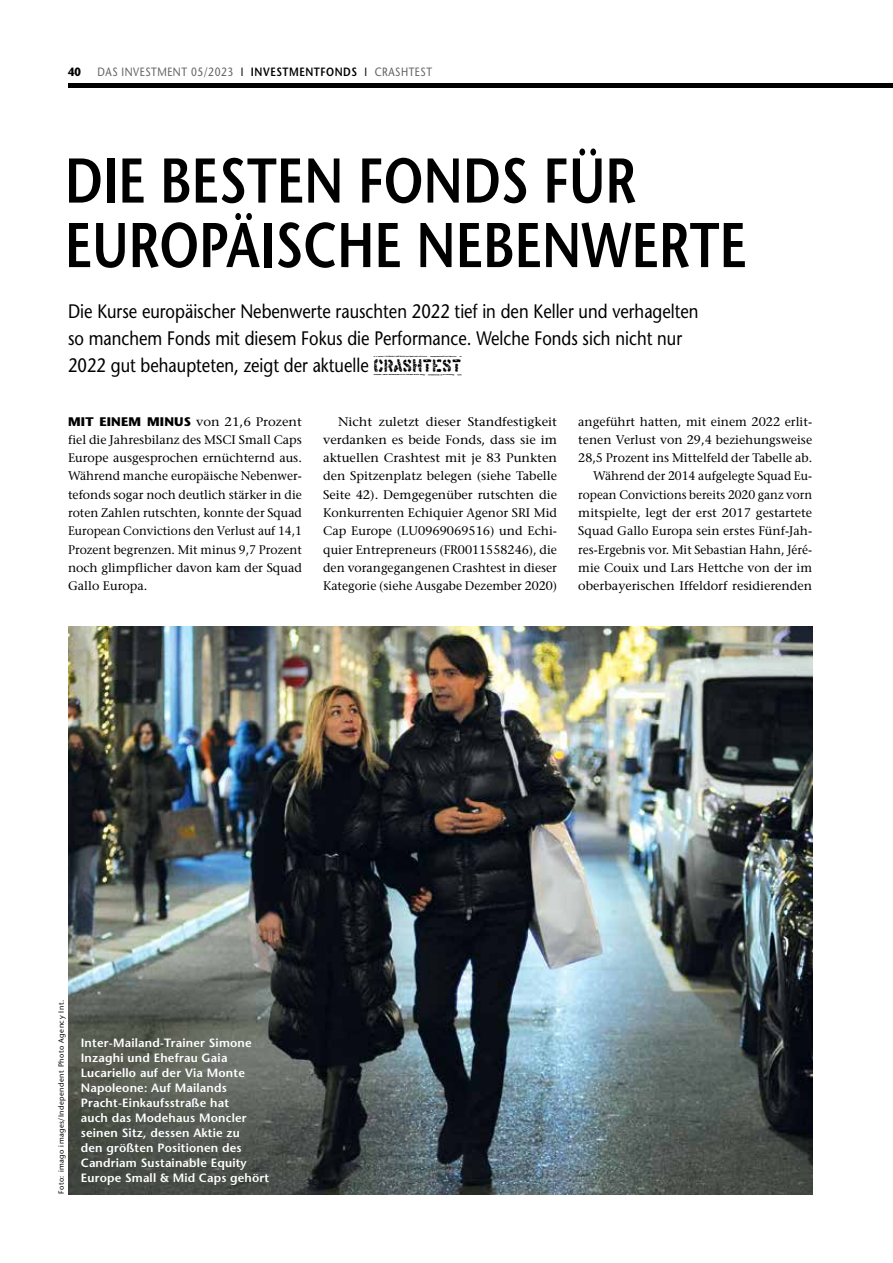
<style>
.page{position:relative;width:893px;height:1263px;background:#fff}
.page>*{position:absolute;margin:0;border:0;box-sizing:border-box;transform-origin:0 0}
.t1{font:600 63px/64.5px "Stone Sans Std";color:#000;scale:.8 1}
.t2{font:500 19.5px/27px "Stone Sans Std";color:#000;scale:.85 1}
.t3{font:500 12.45px/18.3px "Stone Serif Std";color:#000;text-align:justify;scale:1.05 1}
.t4{font:500 12.45px/18.3px "Stone Serif Std";color:#000;text-align:right}
.t5{font:600 12px/15px "Stone Sans Std";letter-spacing:.015em;color:#fff}
.t6{font:500 12px "Stone Sans Std";letter-spacing:.05em;color:#626160;scale:.85 1}
.t7{font:700 12px "Stone Sans Std";color:#000;scale:.85 1}
.t8{font:500 7.5px "Stone Sans Std";letter-spacing:.06em;color:#000}
.s1{color:#000}
.s2{font-weight:600;color:#000}
.s3{font-family:"Offshore Banking Business";font-weight:400;font-size:21px}
.s4{font-family:"Stone Sans Std";font-weight:700}
</style>
<div class="page">
<hr style="left:68px;top:84px;width:825px;height:4px;background:#000">
<img style="left:68px;top:627px;width:744px;height:567px">
<p class="t7" style="left:68px;top:64px;width:17px">40</p>
<p class="t6" style="left:98px;top:64px;width:395px">DAS INVESTMENT 05/2023 <span class="s1">I</span> <span class="s2">INVESTMENTFONDS</span> <span class="s1">I</span> CRASHTEST</p>
<h1 class="t1" style="left:65px;top:148px;width:854px">DIE BESTEN FONDS FÜR<br>EUROPÄISCHE NEBENWERTE</h1>
<h2 class="t2" style="left:68px;top:298px;width:743px">Die Kurse europäischer Nebenwerte rauschten 2022 tief in den Keller und verhagelten so manchem Fonds mit diesem Fokus die Performance. Welche Fonds sich nicht nur<br>2022 gut behaupteten, zeigt der aktuelle <span class="s3">CRASHTEST</span></h2>
<p class="t3" style="left:68px;top:412px;width:224px"><span class="s4">MIT EINEM MINUS</span> von 21,6 Prozent fiel die Jahresbilanz des MSCI Small Caps Europe ausgesprochen ernüchternd aus.<br>Während manche europäische Nebenwer&shy;tefonds sogar noch deutlich stärker in die roten Zahlen rutschten, konnte der Squad European Convictions den Verlust auf 14,1<br>Prozent begrenzen. Mit minus 9,7 Prozent noch glimpflicher davon kam der Squad Gallo Europa.</p>
<p class="t3" style="left:323px;top:412px;width:224px;text-indent:15px">Nicht zuletzt dieser Standfestigkeit verdanken es beide Fonds, dass sie im aktuellen Crashtest mit je 83 Punkten den Spitzenplatz belegen (siehe Tabelle Seite 42). Demgegenüber rutschten die Konkurrenten Echiquier Agenor SRI Mid Cap Europe (LU0969069516) und Echi&shy;quier Entrepreneurs (FR0011558246), die den vorangegangenen Crashtest in dieser Kategorie (siehe Ausgabe Dezember 2020)</p>
<p class="t4" style="left:578px;top:412px;width:235px">angeführt hatten, mit einem 2022 erlit&shy;tenen Verlust von 29,4 beziehungsweise 28,5 Prozent ins Mittelfeld der Tabelle ab.<br>Während der 2014 aufgelegte Squad Eu&shy;ropean Convictions bereits 2020 ganz vorn mitspielte, legt der erst 2017 gestartete Squad Gallo Europa sein erstes Fünf-Jah&shy;res-Ergebnis vor. Mit Sebastian Hahn, Jéré&shy;mie Couix und Lars Hettche von der im oberbayerischen Iffeldorf residierenden</p>
<p class="t8" style="left:57px;top:1194px;width:196px;rotate:-90deg">Foto: imago images/Independent Photo Agency Int.</p>
<p class="t5" style="left:81px;top:1035px;width:190px">Inter-Mailand-Trainer Simone<br>Inzaghi und Ehefrau Gaia<br>Lucariello auf der Via Monte<br>Napoleone: Auf Mailands<br>Pracht-Einkaufsstraße hat<br>auch das Modehaus Moncler seinen Sitz, dessen Aktie zu<br>den größten Positionen des<br>Candriam Sustainable Equity<br>Europe Small &amp; Mid Caps gehört</p>
</div>
